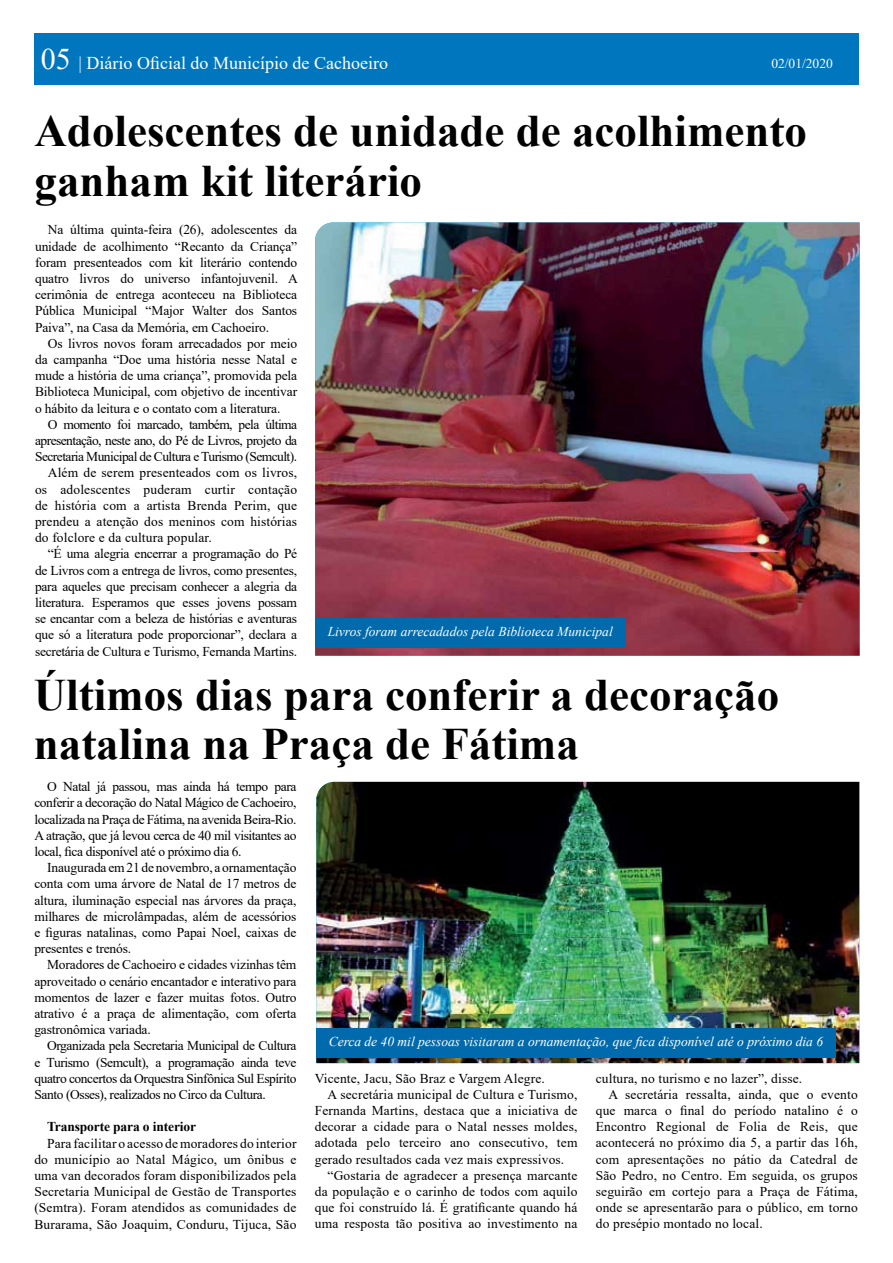
<style>
.page{position:relative;width:893px;height:1263px;background:#fff}
.page>*{position:absolute;margin:0;border:0;box-sizing:border-box;transform-origin:0 0}
.t1{font:700 45px/49.5px "Times New Roman";color:#000}
.t2{font:18px "Times New Roman";color:#fff}
.t3{font:13.5px/16.2px "Times New Roman";letter-spacing:.01em;color:#000;text-align:justify}
.t4{font:13.5px "Times New Roman";letter-spacing:-.02em;color:#000}
.t5{font:13.5px "Times New Roman";letter-spacing:-.04em;color:#000}
.t6{font:italic 13.5px "Times New Roman";color:#fff}
.t7{font:700 13.5px "Times New Roman";letter-spacing:-.01em;color:#000}
.t8{font:13.5px "Times New Roman";color:#fff}
.s1{font-size:30px}
</style>
<div class="page">
<div style="left:34px;top:34px;width:824px;height:51px;background:#0076be"></div>
<img style="left:315px;top:222px;width:545px;height:434px">
<div style="left:315px;top:618px;width:311px;height:30px;background:#006aac"></div>
<img style="left:316px;top:782px;width:543px;height:281px">
<div style="left:316px;top:1028px;width:520px;height:29px;background:#006aac"></div>
<h2 class="t2" style="left:41px;top:50px;width:349px"><span class="s1">05</span> | Diário Oficial do Município de Cachoeiro</h2>
<p class="t8" style="left:771px;top:54px;width:63px">02/01/2020</p>
<h1 class="t1" style="left:35px;top:105px;width:774px">Adolescentes de unidade de acolhimento ganham kit literário</h1>
<p class="t3" style="left:35px;top:221px;width:264px;text-indent:13px">Na última quinta-feira (26), adolescentes da unidade de acolhimento “Recanto da Criança” foram presenteados com kit literário contendo quatro livros do universo infantojuvenil. A cerimônia de entrega aconteceu na Biblioteca Pública Municipal “Major Walter dos Santos Paiva”, na Casa da Memória, em Cachoeiro.</p>
<p class="t3" style="left:35px;top:335px;width:264px;text-indent:13px">Os livros novos foram arrecadados por meio da campanha “Doe uma história nesse Natal e mude a história de uma criança”, promovida pela Biblioteca Municipal, com objetivo de incentivar o hábito da leitura e o contato com a literatura.</p>
<p class="t5" style="left:48px;top:415px;width:251px">O momento foi marcado, também, pela última</p>
<p class="t5" style="left:35px;top:431px;width:264px">apresentação, neste ano, do Pé de Livros, projeto da</p>
<p class="t5" style="left:35px;top:447px;width:264px">Secretaria Municipal de Cultura e Turismo (Semcult).</p>
<p class="t3" style="left:48px;top:464px;width:251px">Além de serem presenteados com os livros,</p>
<p class="t3" style="left:35px;top:481px;width:264px">os adolescentes puderam curtir contação</p>
<p class="t3" style="left:35px;top:497px;width:264px">de história com a artista Brenda Perim, que</p>
<p class="t3" style="left:35px;top:513px;width:264px">prendeu a atenção dos meninos com histórias</p>
<p class="t3" style="left:35px;top:529px;width:178px">do folclore e da cultura popular.</p>
<p class="t4" style="left:48px;top:544px;width:251px">“É uma alegria encerrar a programação do Pé</p>
<p class="t4" style="left:35px;top:561px;width:264px">de Livros com a entrega de livros, como presentes,</p>
<p class="t4" style="left:35px;top:577px;width:264px">para aqueles que precisam conhecer a alegria da</p>
<p class="t4" style="left:35px;top:593px;width:264px">literatura. Esperamos que esses jovens possam</p>
<p class="t4" style="left:35px;top:609px;width:264px">se encantar com a beleza de histórias e aventuras</p>
<p class="t4" style="left:35px;top:625px;width:264px">que só a literatura pode proporcionar”, declara a</p>
<p class="t4" style="left:35px;top:642px;width:263px">secretária de Cultura e Turismo, Fernanda Martins.</p>
<p class="t6" style="left:328px;top:622px;width:287px">Livros foram arrecadados pela Biblioteca Municipal</p>
<h1 class="t1" style="left:34px;top:668px;width:747px">Últimos dias para conferir a decoração natalina na Praça de Fátima</h1>
<p class="t3" style="left:34px;top:778px;width:264px;text-indent:13px">O Natal já passou, mas ainda há tempo para conferir a decoração do Natal Mágico de Cachoeiro, localizada na Praça de Fátima, na avenida Beira-Rio.<br>A atração, que já levou cerca de 40 mil visitantes ao local, fica disponível até o próximo dia 6.</p>
<p class="t3" style="left:34px;top:859px;width:264px;text-indent:13px">Inaugurada em 21 de novembro, a ornamentação conta com uma árvore de Natal de 17 metros de altura, iluminação especial nas árvores da praça, milhares de microlâmpadas, além de acessórios e figuras natalinas, como Papai Noel, caixas de presentes e trenós.</p>
<p class="t3" style="left:34px;top:956px;width:264px;text-indent:13px">Moradores de Cachoeiro e cidades vizinhas têm aproveitado o cenário encantador e interativo para momentos de lazer e fazer muitas fotos. Outro atrativo é a praça de alimentação, com oferta gastronômica variada.</p>
<p class="t3" style="left:34px;top:1037px;width:264px;text-indent:13px">Organizada pela Secretaria Municipal de Cultura e Turismo (Semcult), a programação ainda teve quatro concertos da Orquestra Sinfônica Sul Espírito Santo (Osses), realizados no Circo da Cultura.</p>
<p class="t7" style="left:47px;top:1117px;width:150px">Transporte para o interior</p>
<p class="t3" style="left:34px;top:1134px;width:264px;text-indent:13px">Para facilitar o acesso de moradores do interior do município ao Natal Mágico, um ônibus e uma van decorados foram disponibilizados pela Secretaria Municipal de Gestão de Transportes (Semtra). Foram atendidos as comunidades de Burarama, São Joaquim, Conduru, Tijuca, São</p>
<p class="t6" style="left:329px;top:1032px;width:496px">Cerca de 40 mil pessoas visitaram a ornamentação, que fica disponível até o próximo dia 6</p>
<p class="t3" style="left:315px;top:1069px;width:232px">Vicente, Jacu, São Braz e Vargem Alegre.</p>
<p class="t3" style="left:328px;top:1086px;width:251px">A secretária municipal de Cultura e Turismo,</p>
<p class="t3" style="left:315px;top:1102px;width:264px">Fernanda Martins, destaca que a iniciativa de</p>
<p class="t3" style="left:315px;top:1118px;width:264px">decorar a cidade para o Natal nesses moldes,</p>
<p class="t3" style="left:315px;top:1134px;width:264px">adotada pelo terceiro ano consecutivo, tem</p>
<p class="t3" style="left:315px;top:1150px;width:251px">gerado resultados cada vez mais expressivos.</p>
<p class="t3" style="left:328px;top:1167px;width:251px">“Gostaria de agradecer a presença marcante</p>
<p class="t3" style="left:315px;top:1183px;width:264px">da população e o carinho de todos com aquilo</p>
<p class="t3" style="left:315px;top:1199px;width:264px">que foi construído lá. É gratificante quando há</p>
<p class="t3" style="left:315px;top:1215px;width:264px">uma resposta tão positiva ao investimento na</p>
<p class="t3" style="left:596px;top:1069px;width:208px">cultura, no turismo e no lazer”, disse.</p>
<p class="t3" style="left:609px;top:1086px;width:251px">A secretária ressalta, ainda, que o evento</p>
<p class="t3" style="left:596px;top:1102px;width:264px">que marca o final do período natalino é o</p>
<p class="t3" style="left:596px;top:1118px;width:263px">Encontro Regional de Folia de Reis, que</p>
<p class="t3" style="left:596px;top:1134px;width:263px">acontecerá no próximo dia 5, a partir das 16h,</p>
<p class="t3" style="left:596px;top:1150px;width:263px">com apresentações no pátio da Catedral de</p>
<p class="t3" style="left:596px;top:1167px;width:263px">São Pedro, no Centro. Em seguida, os grupos</p>
<p class="t3" style="left:596px;top:1183px;width:263px">seguirão em cortejo para a Praça de Fátima,</p>
<p class="t3" style="left:596px;top:1199px;width:263px">onde se apresentarão para o público, em torno</p>
<p class="t3" style="left:596px;top:1215px;width:168px">do presépio montado no local.</p>
</div>
